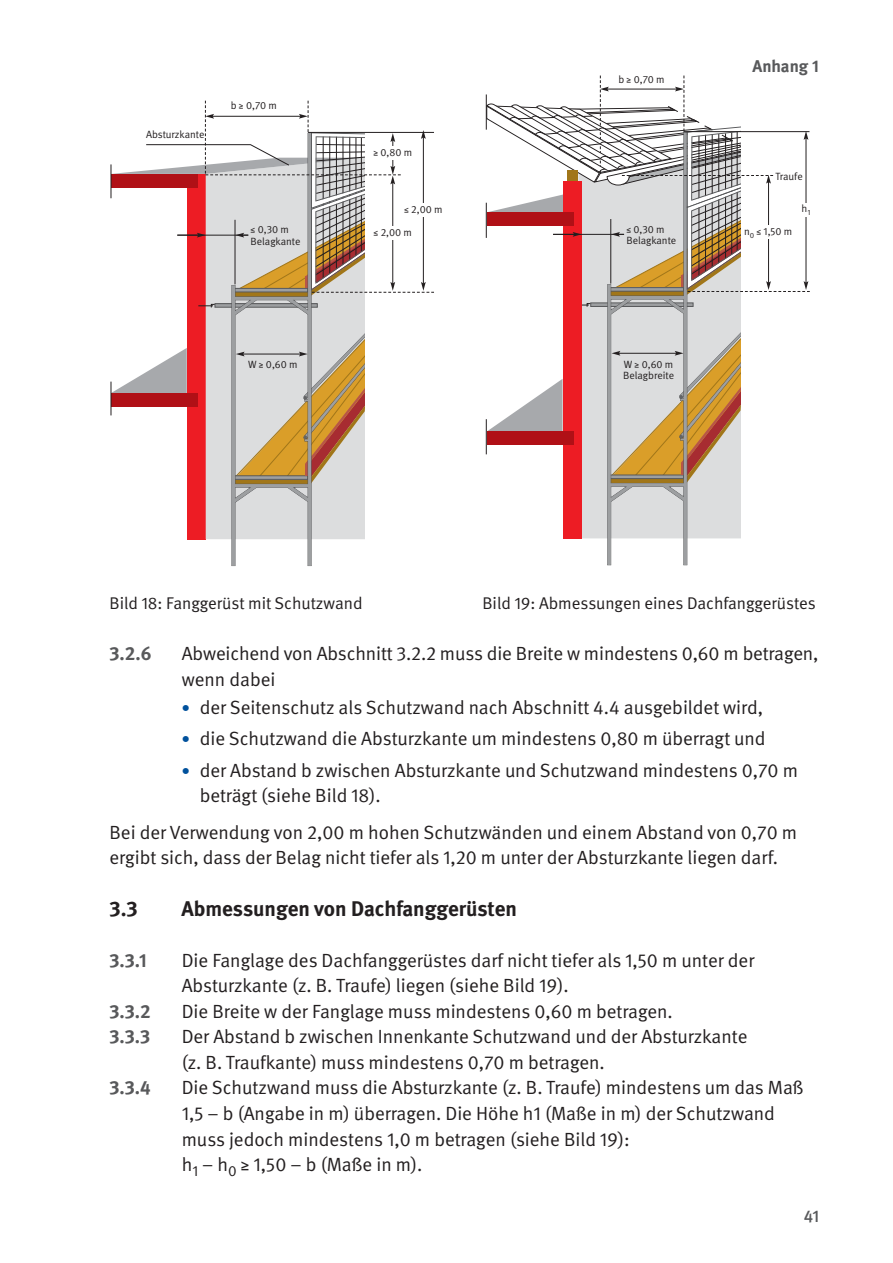
<style>
.page{position:relative;width:893px;height:1263px;background:#fff}
.page>*{position:absolute;margin:0;border:0;box-sizing:border-box;transform-origin:0 0}
.t1{font:700 21.15px "DGUV Meta";letter-spacing:-.005em;color:#231f20}
.t2{font:19.05px/25.5px "DGUV Meta";color:#231f20}
.t3{font:700 19.05px "DGUV Meta";color:#58595b}
.t4{font:16.95px "DGUV Meta";color:#231f20}
.t5{font:700 16.95px "DGUV Meta";color:#58595b}
.t6{font:500 16.95px "DGUV Meta";color:#58595b}
.t7{font:10.5px/11.4px "DGUV Meta";color:#231f20}
.s1{font-weight:700;font-size:16.95px;color:#00519c}
</style>
<div class="page">
<hr style="left:110px;top:164px;width:1px;height:34px;background:#231f20">
<hr style="left:110px;top:382px;width:1px;height:33px;background:#231f20">
<svg style="left:111px;top:101px;width:323px;height:465px"></svg>
<svg style="left:486px;top:76px;width:324px;height:489px"></svg>
<p class="t7" style="left:146px;top:130px;width:60px">Absturzkante</p>
<p class="t7" style="left:231px;top:100px;width:48px">b≥0,70m</p>
<p class="t7" style="left:251px;top:225px;width:51px">≤ 0,30 m<br>Belagkante</p>
<p class="t7" style="left:248px;top:360px;width:51px">W≥ 0,60 m</p>
<p class="t7" style="left:373px;top:147px;width:40px">≥ 0,80 m</p>
<p class="t7" style="left:374px;top:199px;width:70px;line-height:22.8px;text-indent:31px">≤ 2,00 m ≤ 2,00 m</p>
<p class="t7" style="left:618px;top:75px;width:48px">b≥0,70m</p>
<p class="t7" style="left:626px;top:224px;width:51px">≤ 0,30 m<br>Belagkante</p>
<p class="t7" style="left:623px;top:359px;width:52px">W≥ 0,60 m<br>Belagbreite</p>
<p class="t5" style="left:752px;top:60px;width:68px">Anhang 1</p>
<p class="t7" style="left:775px;top:171px;width:29px">Traufe</p>
<p class="t7" style="left:744px;top:227px;width:50px">n<sub>0</sub> ≤ 1,50 m</p>
<p class="t7" style="left:801px;top:204px;width:10px">h<sub>1</sub></p>
<p class="t4" style="left:110px;top:597px;width:255px">Bild 18: Fanggerüst mit Schutzwand</p>
<p class="t4" style="left:482px;top:597px;width:335px">Bild 19: Abmessungen eines Dachfanggerüstes</p>
<p class="t3" style="left:110px;top:646px;width:44px">3.2.6</p>
<p class="t2" style="left:182px;top:642px;width:638px">Abweichend von Abschnitt 3.2.2 muss die Breite w mindestens 0,60 m betragen, wenn dabei</p>
<p class="t2" style="left:182px;top:696px;width:583px"><span class="s1">•</span> der Seitenschutz als Schutzwand nach Abschnitt 4.4 ausgebildet wird,</p>
<p class="t2" style="left:182px;top:727px;width:585px"><span class="s1">•</span> die Schutzwand die Absturzkante um mindestens 0,80 m überragt und</p>
<p class="t2" style="left:200px;top:759px;width:600px;text-indent:-18px"><span class="s1">•</span> der Abstand b zwischen Absturzkante und Schutzwand mindestens 0,70 m beträgt (siehe Bild 18).</p>
<p class="t2" style="left:110px;top:821px;width:689px">Bei der Verwendung von 2,00 m hohen Schutzwänden und einem Abstand von 0,70 m ergibt sich, dass der Belag nicht tiefer als 1,20 m unter der Absturzkante liegen darf.</p>
<p class="t1" style="left:110px;top:900px;width:30px">3.3</p>
<p class="t1" style="left:182px;top:900px;width:337px">Abmessungen von Dachfanggerüsten</p>
<p class="t3" style="left:110px;top:953px;width:39px">3.3.1</p>
<p class="t2" style="left:182px;top:949px;width:574px">Die Fanglage des Dachfanggerüstes darf nicht tiefer als 1,50 m unter der<br>Absturzkante (z. B. Traufe) liegen (siehe Bild 19).</p>
<p class="t3" style="left:110px;top:1004px;width:43px">3.3.2</p>
<p class="t2" style="left:182px;top:1000px;width:493px">Die Breite w der Fanglage muss mindestens 0,60 m betragen.</p>
<p class="t3" style="left:110px;top:1030px;width:42px">3.3.3</p>
<p class="t2" style="left:182px;top:1025px;width:567px">Der Abstand b zwischen Innenkante Schutzwand und der Absturzkante (z. B. Traufkante) muss mindestens 0,70 m betragen.</p>
<p class="t3" style="left:110px;top:1081px;width:43px">3.3.4</p>
<p class="t2" style="left:182px;top:1076px;width:623px">Die Schutzwand muss die Absturzkante (z. B. Traufe) mindestens um das Maß 1,5 – b (Angabe in m) überragen. Die Höhe h1 (Maße in m) der Schutzwand muss jedoch mindestens 1,0 m betragen (siehe Bild 19):<br>h<sub>1</sub> – h<sub>0</sub> ≥ 1,50 – b (Maße in m).</p>
<p class="t6" style="left:804px;top:1210px;width:17px">41</p>
</div>
